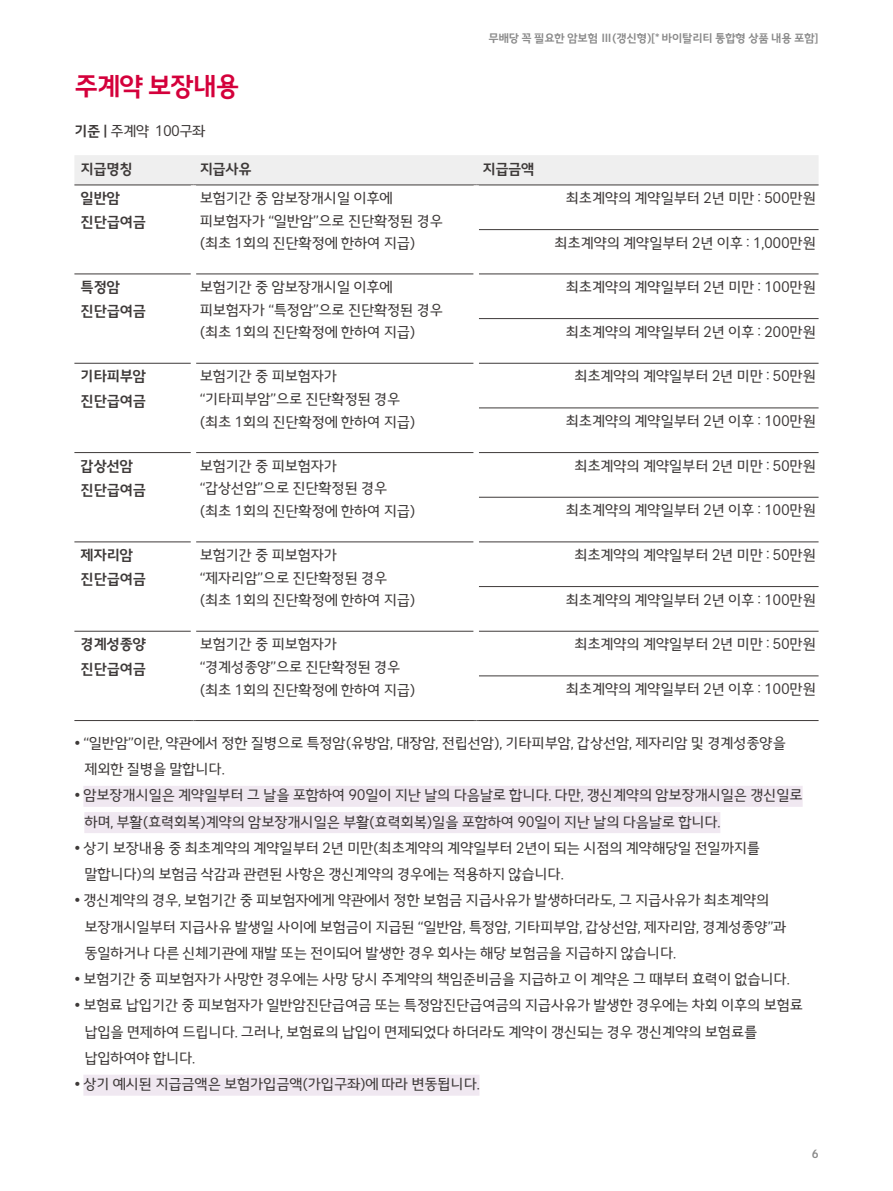
<style>
.page{position:relative;width:893px;height:1191px;background:#fff}
.page>*{position:absolute;margin:0;border:0;box-sizing:border-box;transform-origin:0 0}
.t1{font:500 28px "AIA Vitality KR";letter-spacing:-.04em;color:#d4003b}
.t2{font:15.75px/22.8px "AIA Vitality KR";letter-spacing:-.02em;color:#3e3a39}
.t3{font:500 15.75px/24.5px "AIA Vitality KR";letter-spacing:-.02em;color:#3e3a39}
.t4{font:15.75px "AIA Vitality KR";letter-spacing:-.04em;color:#3e3a39}
.t5{font:500 12.25px "AIA Vitality KR";letter-spacing:-.02em;color:#898989}
.s1{font-weight:500}
</style>
<div class="page">
<div style="left:83px;top:786px;width:720px;height:21px;background:#f0e8f1"></div>
<div style="left:84px;top:812px;width:636px;height:21px;background:#f0e8f1"></div>
<div style="left:83px;top:1074px;width:396px;height:21px;background:#f0e8f1"></div>
<div style="left:75px;top:155px;width:743px;height:29px;background:#efefef"></div>
<svg style="left:74px;top:362px;width:400px;height:1px"></svg>
<hr style="left:74px;top:184px;width:119px;height:1px;background:#3e3a39">
<hr style="left:193px;top:184px;width:283px;height:1px;background:#3e3a39">
<hr style="left:476px;top:184px;width:343px;height:1px;background:#3e3a39">
<hr style="left:74px;top:720px;width:119px;height:1px;background:#3e3a39">
<hr style="left:193px;top:720px;width:283px;height:1px;background:#3e3a39">
<hr style="left:476px;top:720px;width:343px;height:1px;background:#3e3a39">
<hr style="left:479px;top:229px;width:340px;height:1px;background:#3e3a39">
<hr style="left:479px;top:318px;width:340px;height:1px;background:#3e3a39">
<hr style="left:74px;top:363px;width:117px;height:1px;background:#3e3a39">
<hr style="left:196px;top:363px;width:278px;height:1px;background:#3e3a39">
<hr style="left:479px;top:363px;width:340px;height:1px;background:#3e3a39">
<hr style="left:479px;top:407px;width:340px;height:1px;background:#3e3a39">
<hr style="left:74px;top:452px;width:117px;height:1px;background:#3e3a39">
<hr style="left:196px;top:452px;width:278px;height:1px;background:#3e3a39">
<hr style="left:479px;top:452px;width:340px;height:1px;background:#3e3a39">
<hr style="left:479px;top:497px;width:340px;height:1px;background:#3e3a39">
<hr style="left:74px;top:541px;width:117px;height:1px;background:#3e3a39">
<hr style="left:196px;top:541px;width:278px;height:1px;background:#3e3a39">
<hr style="left:479px;top:541px;width:340px;height:1px;background:#3e3a39">
<hr style="left:479px;top:586px;width:340px;height:1px;background:#3e3a39">
<hr style="left:74px;top:631px;width:117px;height:1px;background:#3e3a39">
<hr style="left:196px;top:631px;width:278px;height:1px;background:#3e3a39">
<hr style="left:479px;top:631px;width:340px;height:1px;background:#3e3a39">
<hr style="left:479px;top:675px;width:340px;height:1px;background:#3e3a39">
<hr style="left:74px;top:274px;width:117px;height:1px;background:#3e3a39">
<hr style="left:196px;top:274px;width:278px;height:1px;background:#3e3a39">
<hr style="left:479px;top:274px;width:340px;height:1px;background:#3e3a39">
<div style="left:191px;top:318px;width:5px;height:45px;background:#fff"></div>
<h1 class="t1" style="left:74px;top:70px;width:167px">주계약 보장내용</h1>
<p class="t4" style="left:74px;top:122px;width:133px"><span class="s1">기준 |</span> 주계약 100구좌</p>
<p class="t5" style="left:488px;top:30px;width:332px">무배당 꼭 필요한 암보험 Ⅲ(갱신형)[* 바이탈리티 통합형 상품 내용 포함]</p>
<p class="t3" style="left:81px;top:156px;width:54px">지급명칭</p>
<p class="t3" style="left:200px;top:156px;width:54px">지급사유</p>
<p class="t3" style="left:482px;top:156px;width:54px">지급금액</p>
<p class="t3" style="left:81px;top:185px;width:67px">일반암 진단급여금</p>
<p class="t2" style="left:200px;top:186px;width:245px">보험기간 중 암보장개시일 이후에 피보험자가 “일반암”으로 진단확정된 경우 (최초 1회의 진단확정에 한하여 지급)</p>
<p class="t2" style="left:566px;top:186px;width:252px">최초계약의 계약일부터 2년 미만 : 500만원</p>
<p class="t2" style="left:555px;top:231px;width:263px">최초계약의 계약일부터 2년 이후 : 1,000만원</p>
<p class="t3" style="left:81px;top:274px;width:67px">특정암 진단급여금</p>
<p class="t2" style="left:200px;top:275px;width:245px">보험기간 중 암보장개시일 이후에 피보험자가 “특정암”으로 진단확정된 경우 (최초 1회의 진단확정에 한하여 지급)</p>
<p class="t2" style="left:566px;top:275px;width:252px">최초계약의 계약일부터 2년 미만 : 100만원</p>
<p class="t2" style="left:566px;top:320px;width:252px">최초계약의 계약일부터 2년 이후 : 200만원</p>
<p class="t3" style="left:81px;top:363px;width:67px">기타피부암 진단급여금</p>
<p class="t2" style="left:200px;top:364px;width:217px">보험기간 중 피보험자가 “기타피부암”으로 진단확정된 경우 (최초 1회의 진단확정에 한하여 지급)</p>
<p class="t2" style="left:574px;top:364px;width:243px">최초계약의 계약일부터 2년 미만 : 50만원</p>
<p class="t2" style="left:566px;top:409px;width:252px">최초계약의 계약일부터 2년 이후 : 100만원</p>
<p class="t3" style="left:81px;top:453px;width:67px">갑상선암 진단급여금</p>
<p class="t2" style="left:200px;top:454px;width:217px">보험기간 중 피보험자가 “갑상선암”으로 진단확정된 경우 (최초 1회의 진단확정에 한하여 지급)</p>
<p class="t2" style="left:574px;top:454px;width:243px">최초계약의 계약일부터 2년 미만 : 50만원</p>
<p class="t2" style="left:566px;top:498px;width:252px">최초계약의 계약일부터 2년 이후 : 100만원</p>
<p class="t3" style="left:81px;top:542px;width:67px">제자리암 진단급여금</p>
<p class="t2" style="left:200px;top:543px;width:217px">보험기간 중 피보험자가 “제자리암”으로 진단확정된 경우 (최초 1회의 진단확정에 한하여 지급)</p>
<p class="t2" style="left:574px;top:543px;width:243px">최초계약의 계약일부터 2년 미만 : 50만원</p>
<p class="t2" style="left:566px;top:588px;width:252px">최초계약의 계약일부터 2년 이후 : 100만원</p>
<p class="t3" style="left:81px;top:631px;width:67px">경계성종양 진단급여금</p>
<p class="t2" style="left:200px;top:632px;width:217px">보험기간 중 피보험자가 “경계성종양”으로 진단확정된 경우 (최초 1회의 진단확정에 한하여 지급)</p>
<p class="t2" style="left:574px;top:632px;width:243px">최초계약의 계약일부터 2년 미만 : 50만원</p>
<p class="t2" style="left:566px;top:677px;width:252px">최초계약의 계약일부터 2년 이후 : 100만원</p>
<p class="t2" style="left:84px;top:729px;width:703px;line-height:26.2px;text-indent:-10px">• “일반암”이란, 약관에서 정한 질병으로 특정암(유방암, 대장암, 전립선암), 기타피부암, 갑상선암, 제자리암 및 경계성종양을 제외한 질병을 말합니다.</p>
<p class="t2" style="left:84px;top:782px;width:720px;line-height:26.2px;text-indent:-10px">• 암보장개시일은 계약일부터 그 날을 포함하여 90일이 지난 날의 다음날로 합니다. 다만, 갱신계약의 암보장개시일은 갱신일로 하며, 부활(효력회복)계약의 암보장개시일은 부활(효력회복)일을 포함하여 90일이 지난 날의 다음날로 합니다.</p>
<p class="t2" style="left:84px;top:834px;width:677px;line-height:26.2px;text-indent:-10px">• 상기 보장내용 중 최초계약의 계약일부터 2년 미만(최초계약의 계약일부터 2년이 되는 시점의 계약해당일 전일까지를 말합니다)의 보험금 삭감과 관련된 사항은 갱신계약의 경우에는 적용하지 않습니다.</p>
<p class="t2" style="left:84px;top:887px;width:704px;line-height:26.2px;text-indent:-10px">• 갱신계약의 경우, 보험기간 중 피보험자에게 약관에서 정한 보험금 지급사유가 발생하더라도, 그 지급사유가 최초계약의 보장개시일부터 지급사유 발생일 사이에 보험금이 지급된 “일반암, 특정암, 기타피부암, 갑상선암, 제자리암, 경계성종양”과 동일하거나 다른 신체기관에 재발 또는 전이되어 발생한 경우 회사는 해당 보험금을 지급하지 않습니다.</p>
<p class="t2" style="left:74px;top:967px;width:717px">• 보험기간 중 피보험자가 사망한 경우에는 사망 당시 주계약의 책임준비금을 지급하고 이 계약은 그 때부터 효력이 없습니다.</p>
<p class="t2" style="left:84px;top:992px;width:720px;line-height:26.2px;text-indent:-10px">• 보험료 납입기간 중 피보험자가 일반암진단급여금 또는 특정암진단급여금의 지급사유가 발생한 경우에는 차회 이후의 보험료 납입을 면제하여 드립니다. 그러나, 보험료의 납입이 면제되었다 하더라도 계약이 갱신되는 경우 갱신계약의 보험료를 납입하여야 합니다.</p>
<p class="t2" style="left:74px;top:1072px;width:407px">• 상기 예시된 지급금액은 보험가입금액(가입구좌)에 따라 변동됩니다.</p>
<p class="t5" style="left:812px;top:1146px;width:8px">6</p>
</div>
